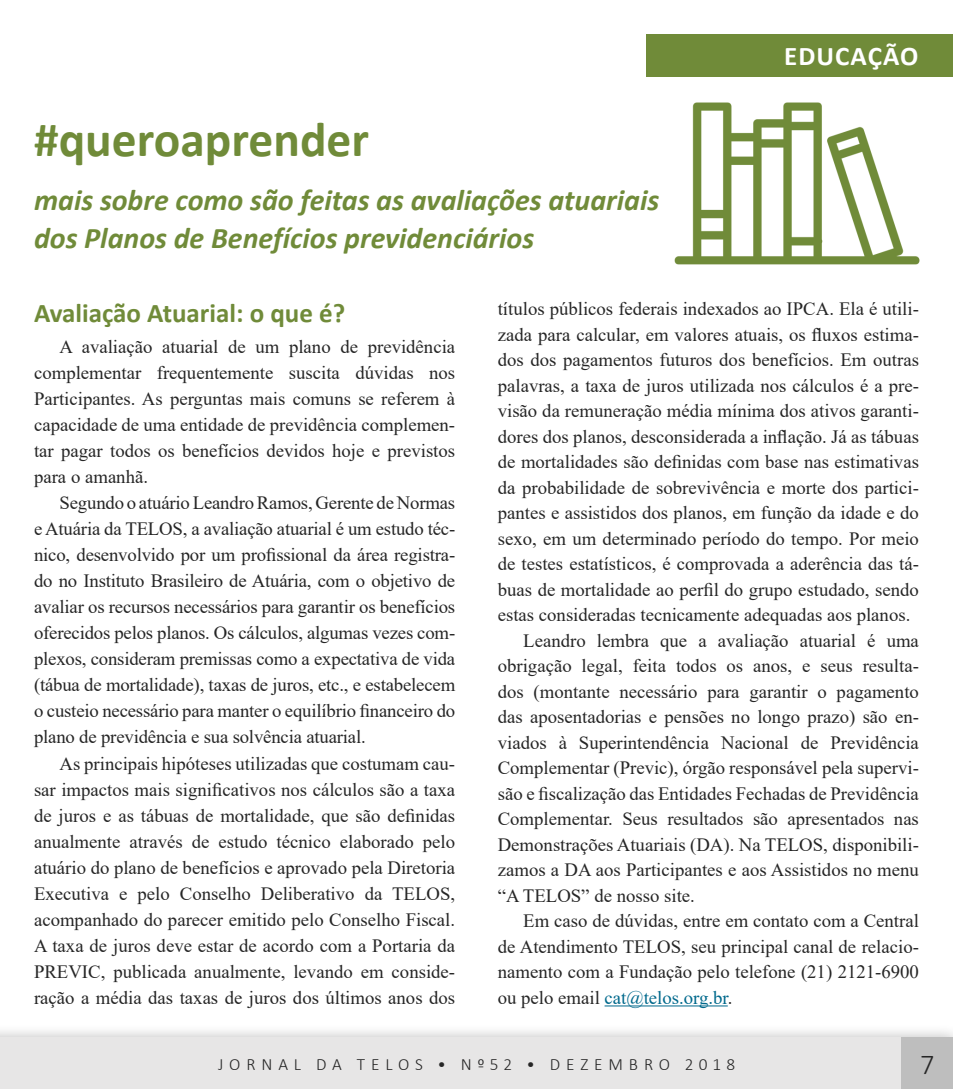
<style>
.page{position:relative;width:953px;height:1089px;background:#fff}
.page>*{position:absolute;margin:0;border:0;box-sizing:border-box;transform-origin:0 0}
.t1{font:700 49.5px "Calibri";color:#708b39}
.t2{font:italic 700 30px/37.5px "Calibri";color:#708b39}
.t3{font:300 28.5px "Calibri";color:#262626}
.t4{font:700 27px "Calibri";color:#708b39}
.t5{font:700 27px "Calibri";letter-spacing:.04em;color:#fff}
.t6{font:18.75px/26.1px "Times New Roman";color:#262626;text-align:justify}
.t7{font:18.75px "Times New Roman";color:#00698c}
.t8{font:300 17.25px "Calibri";letter-spacing:.34em;color:#262626}
.s1{color:#262626}
</style>
<div class="page">
<hr style="left:0;top:761px;width:1px;height:285px;background:#e7e6e6">
<div style="left:646px;top:34px;width:306px;height:43px;background:#708b39"></div>
<hr style="left:604px;top:1005px;width:123px;height:1px;background:#00698c">
<img style="left:674px;top:102px;width:246px;height:163px">
<div style="left:0;top:1023px;width:952px;height:66px;background:#000;opacity:.3"></div>
<div style="left:0;top:1037px;width:952px;height:52px;background:#e7e6e6"></div>
<div style="left:901px;top:1037px;width:51px;height:52px;background:#bebebe"></div>
<h1 class="t1" style="left:34px;top:104px;width:336px">#queroaprender</h1>
<h2 class="t2" style="left:34px;top:180px;width:626px">mais sobre como são feitas as avaliações atuariais dos Planos de Benefícios previdenciários</h2>
<h3 class="t5" style="left:784px;top:37px;width:136px">EDUCAÇÃO</h3>
<h3 class="t4" style="left:34px;top:294px;width:312px">Avaliação Atuarial: o que é?</h3>
<p class="t6" style="left:34px;top:333px;width:422px;text-indent:26px">A avaliação atuarial de um plano de previdência complementar frequentemente suscita dúvidas nos Participantes. As perguntas mais comuns se referem à capacidade de uma entidade de previdência complemen&shy;tar pagar todos os benefícios devidos hoje e previstos para o amanhã.</p>
<p class="t6" style="left:34px;top:489px;width:423px;text-indent:26px">Segundo o atuário Leandro Ramos, Gerente de Normas e Atuária da TELOS, a avaliação atuarial é um estudo téc&shy;nico, desenvolvido por um profissional da área registra&shy;do no Instituto Brasileiro de Atuária, com o objetivo de avaliar os recursos necessários para garantir os benefícios oferecidos pelos planos. Os cálculos, algumas vezes com&shy;plexos, consideram premissas como a expectativa de vida (tábua de mortalidade), taxas de juros, etc., e estabelecem o custeio necessário para manter o equilíbrio financeiro do plano de previdência e sua solvência atuarial.</p>
<p class="t6" style="left:34px;top:749px;width:422px;text-indent:26px">As principais hipóteses utilizadas que costumam cau&shy;sar impactos mais significativos nos cálculos são a taxa de juros e as tábuas de mortalidade, que são definidas anualmente através de estudo técnico elaborado pelo atuário do plano de benefícios e aprovado pela Diretoria Executiva e pelo Conselho Deliberativo da TELOS, acompanhado do parecer emitido pelo Conselho Fiscal.<br>A taxa de juros deve estar de acordo com a Portaria da PREVIC, publicada anualmente, levando em conside&shy;ração a média das taxas de juros dos últimos anos dos</p>
<p class="t6" style="left:497px;top:295px;width:422px">títulos públicos federais indexados ao IPCA. Ela é utili-</p>
<p class="t6" style="left:497px;top:321px;width:422px">zada para calcular, em valores atuais, os fluxos estima-</p>
<p class="t6" style="left:497px;top:346px;width:422px">dos dos pagamentos futuros dos benefícios. Em outras</p>
<p class="t6" style="left:497px;top:372px;width:422px">palavras, a taxa de juros utilizada nos cálculos é a pre-</p>
<p class="t6" style="left:497px;top:397px;width:422px">visão da remuneração média mínima dos ativos garanti-</p>
<p class="t6" style="left:497px;top:423px;width:422px">dores dos planos, desconsiderada a inflação. Já as tábuas</p>
<p class="t6" style="left:497px;top:448px;width:422px">de mortalidades são definidas com base nas estimativas</p>
<p class="t6" style="left:497px;top:474px;width:422px">da probabilidade de sobrevivência e morte dos partici-</p>
<p class="t6" style="left:497px;top:499px;width:422px">pantes e assistidos dos planos, em função da idade e do</p>
<p class="t6" style="left:497px;top:525px;width:422px">sexo, em um determinado período do tempo. Por meio</p>
<p class="t6" style="left:497px;top:550px;width:422px">de testes estatísticos, é comprovada a aderência das tá-</p>
<p class="t6" style="left:497px;top:576px;width:422px">buas de mortalidade ao perfil do grupo estudado, sendo</p>
<p class="t6" style="left:497px;top:601px;width:414px">estas consideradas tecnicamente adequadas aos planos.</p>
<p class="t6" style="left:523px;top:627px;width:397px">Leandro lembra que a avaliação atuarial é uma</p>
<p class="t6" style="left:497px;top:652px;width:422px">obrigação legal, feita todos os anos, e seus resulta-</p>
<p class="t6" style="left:497px;top:678px;width:422px">dos (montante necessário para garantir o pagamento</p>
<p class="t6" style="left:497px;top:703px;width:422px">das aposentadorias e pensões no longo prazo) são en-</p>
<p class="t6" style="left:497px;top:729px;width:422px">viados à Superintendência Nacional de Previdência</p>
<p class="t6" style="left:497px;top:754px;width:422px">Complementar (Previc), órgão responsável pela supervi-</p>
<p class="t6" style="left:497px;top:780px;width:422px">são e fiscalização das Entidades Fechadas de Previdência</p>
<p class="t6" style="left:497px;top:805px;width:422px">Complementar. Seus resultados são apresentados nas</p>
<p class="t6" style="left:497px;top:831px;width:422px">Demonstrações Atuariais (DA). Na TELOS, disponibili-</p>
<p class="t6" style="left:497px;top:856px;width:422px">zamos a DA aos Participantes e aos Assistidos no menu</p>
<p class="t6" style="left:497px;top:882px;width:199px">“A TELOS” de nosso site.</p>
<p class="t6" style="left:523px;top:907px;width:397px">Em caso de dúvidas, entre em contato com a Central</p>
<p class="t6" style="left:497px;top:933px;width:422px">de Atendimento TELOS, seu principal canal de relacio-</p>
<p class="t6" style="left:497px;top:958px;width:422px">namento com a Fundação pelo telefone (21) 2121-6900</p>
<p class="t7" style="left:497px;top:984px;width:236px"><span class="s1">ou pelo email</span> cat@telos.org.br<span class="s1">.</span></p>
<p class="t8" style="left:218px;top:1053px;width:518px">JORNAL DA TELOS • Nº52 • DEZEMBRO 2018</p>
<h3 class="t3" style="left:920px;top:1047px;width:16px">7</h3>
</div>
